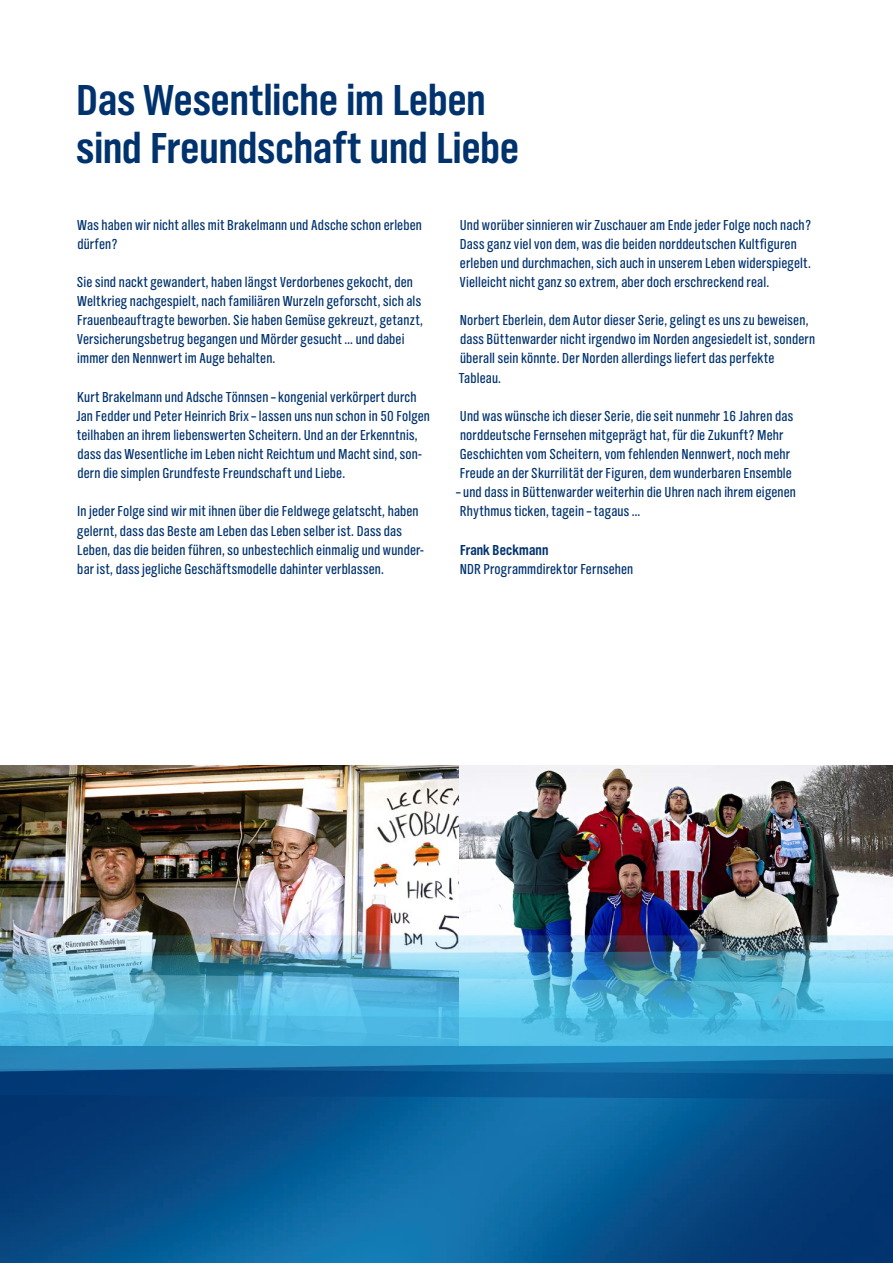
<style>
.page{position:relative;width:893px;height:1263px;background:#fff}
.page>*{position:absolute;margin:0;border:0;box-sizing:border-box;transform-origin:0 0}
.t1{font:700 45px/47.8px "NDR Sans Cond";color:#00326e}
.t2{font:15px/19.2px "NDR Sans Cond";letter-spacing:.01em;color:#00326e}
.t3{font:700 15px "NDR Sans Cond";letter-spacing:.01em;color:#00326e}
</style>
<div class="page">
<img style="left:0;top:765px;width:893px;height:498px">
<svg style="left:0;top:1087px;width:893px;height:15px"></svg>
<img style="left:0;top:935px;width:893px;height:8px">
<svg style="left:0;top:1085px;width:893px;height:2px"></svg>
<img style="left:0;top:943px;width:893px;height:18px">
<svg style="left:0;top:1047px;width:893px;height:38px"></svg>
<svg style="left:0;top:961px;width:893px;height:86px"></svg>
<h1 class="t1" style="left:77px;top:76px;width:444px">Das Wesentliche im Leben sind Freundschaft und Liebe</h1>
<p class="t2" style="left:77px;top:215px;width:346px">Was haben wir nicht alles mit Brakelmann und Adsche schon erleben dürfen?</p>
<p class="t2" style="left:77px;top:272px;width:348px">Sie sind nackt gewandert, haben längst Verdorbenes gekocht, den Weltkrieg nachgespielt, nach familiären Wurzeln geforscht, sich als Frauenbeauftragte beworben. Sie haben Gemüse gekreuzt, getanzt, Versicherungsbetrug begangen und Mörder gesucht … und dabei immer den Nennwert im Auge behalten.</p>
<p class="t2" style="left:76px;top:387px;width:355px">Kurt Brakelmann und Adsche Tönnsen – kongenial verkörpert durch Jan Fedder und Peter Heinrich Brix – lassen uns nun schon in 50 Folgen teilhaben an ihrem liebenswerten Scheitern. Und an der Erkenntnis, dass das Wesentliche im Leben nicht Reichtum und Macht sind, son&shy;dern die simplen Grundfeste Freundschaft und Liebe.</p>
<p class="t2" style="left:77px;top:502px;width:348px">In jeder Folge sind wir mit ihnen über die Feldwege gelatscht, haben gelernt, dass das Beste am Leben das Leben selber ist. Dass das Leben, das die beiden führen, so unbestechlich einmalig und wunder&shy;bar ist, dass jegliche Geschäftsmodelle dahinter verblassen.</p>
<p class="t2" style="left:459px;top:215px;width:353px">Und worüber sinnieren wir Zuschauer am Ende jeder Folge noch nach?<br>Dass ganz viel von dem, was die beiden norddeutschen Kultfiguren erleben und durchmachen, sich auch in unserem Leben widerspiegelt.<br>Vielleicht nicht ganz so extrem, aber doch erschreckend real.</p>
<p class="t2" style="left:459px;top:311px;width:358px">Norbert Eberlein, dem Autor dieser Serie, gelingt es uns zu beweisen, dass Büttenwarder nicht irgendwo im Norden angesiedelt ist, sondern überall sein könnte. Der Norden allerdings liefert das perfekte Tableau.</p>
<p class="t2" style="left:460px;top:406px;width:335px">Und was wünsche ich dieser Serie, die seit nunmehr 16 Jahren das norddeutsche Fernsehen mitgeprägt hat, für die Zukunft? Mehr Geschichten vom Scheitern, vom fehlenden Nennwert, noch mehr Freude an der Skurrilität der Figuren, dem wunderbaren Ensemble</p>
<p class="t2" style="left:456px;top:483px;width:341px">– und dass in Büttenwarder weiterhin die Uhren nach ihrem eigenen<br>Rhythmus ticken, tagein – tagaus …</p>
<p class="t3" style="left:460px;top:541px;width:90px">Frank Beckmann</p>
<p class="t2" style="left:460px;top:559px;width:175px">NDR Programmdirektor Fernsehen</p>
</div>
